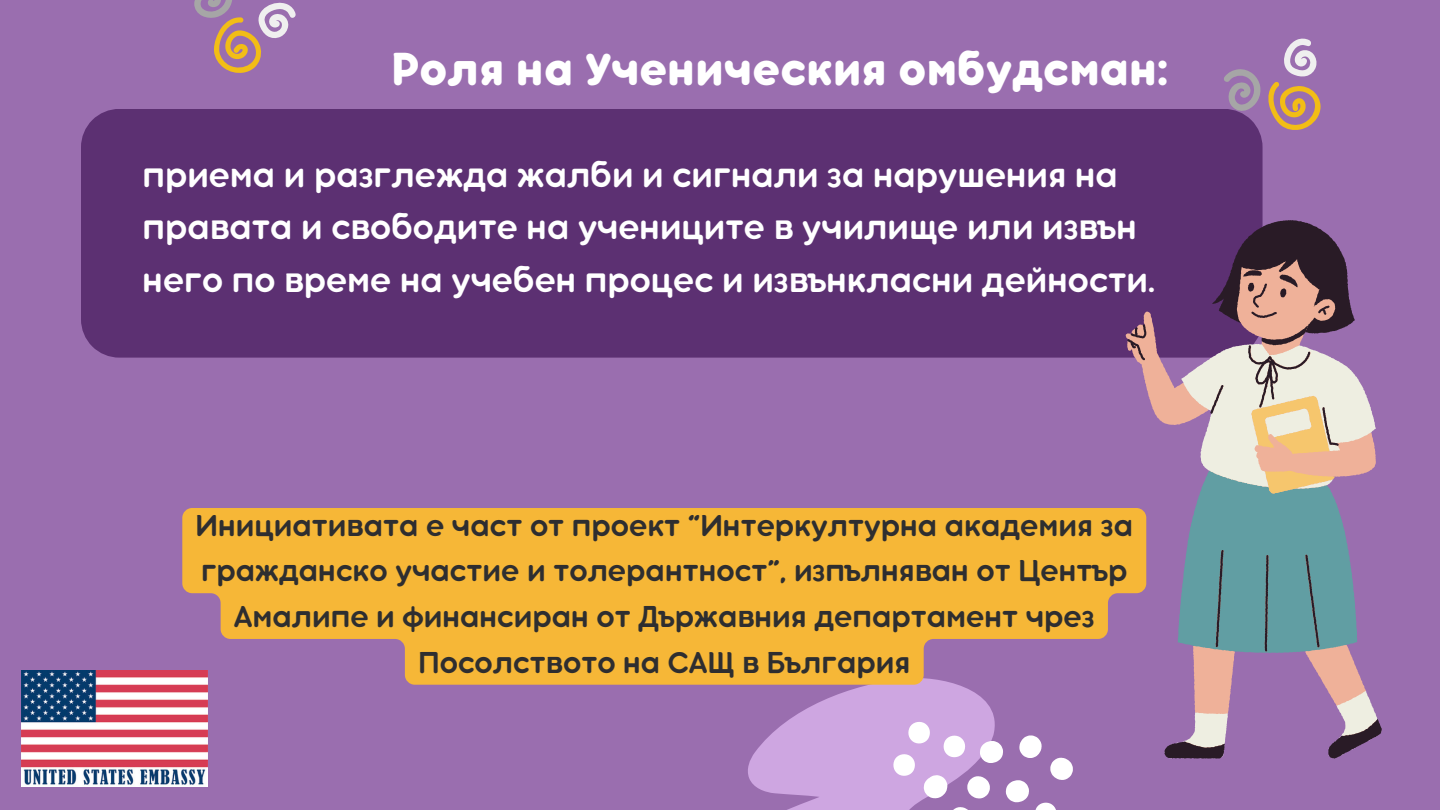
<style>
.page{position:relative;width:1440px;height:810px;background:#9a6eaf}
.page>*{position:absolute;margin:0;border:0;box-sizing:border-box;transform-origin:0 0}
.t1{font:700 49.8px "Bubbleboddy Neue";color:#fff}
.t2{font:38px/52.5px "Bubbleboddy Neue";color:#fff}
.t3{font:33px/45.8px "Bubbleboddy Neue";color:#2e2e30;text-align:center}
</style>
<div class="page">
<div style="left:81px;top:109px;width:1182px;height:249px;background:#5c3072"></div>
<svg style="left:194px;top:0;width:102px;height:73px"></svg>
<svg style="left:1213px;top:38px;width:108px;height:103px"></svg>
<svg style="left:748px;top:685px;width:246px;height:125px;fill:#cea6e1"></svg>
<svg style="left:889px;top:718px;width:184px;height:92px"></svg>
<svg style="left:1127px;top:220px;width:255px;height:539px"></svg>
<img style="left:22px;top:671px;width:185px;height:116px">
<svg style="left:182px;top:508px;width:964px;height:177px;background:#e9ac48"></svg>
<p class="t1" style="left:391px;top:53px;width:779px">Роля на Ученическия омбудсман:</p>
<p class="t2" style="left:143px;top:151px;width:1014px">приема и разглежда жалби и сигнали за нарушения на правата и свободите на учениците в училище или извън него по време на учебен процес и извънкласни дейности.</p>
<p class="t3" style="left:196px;top:505px;width:939px">Инициативата е част от проект “Интеркултурна академия за гражданско участие и толерантност”, изпълняван от Център Амалипе и финансиран от Държавния департамент чрез Посолството на САЩ в България</p>
</div>
